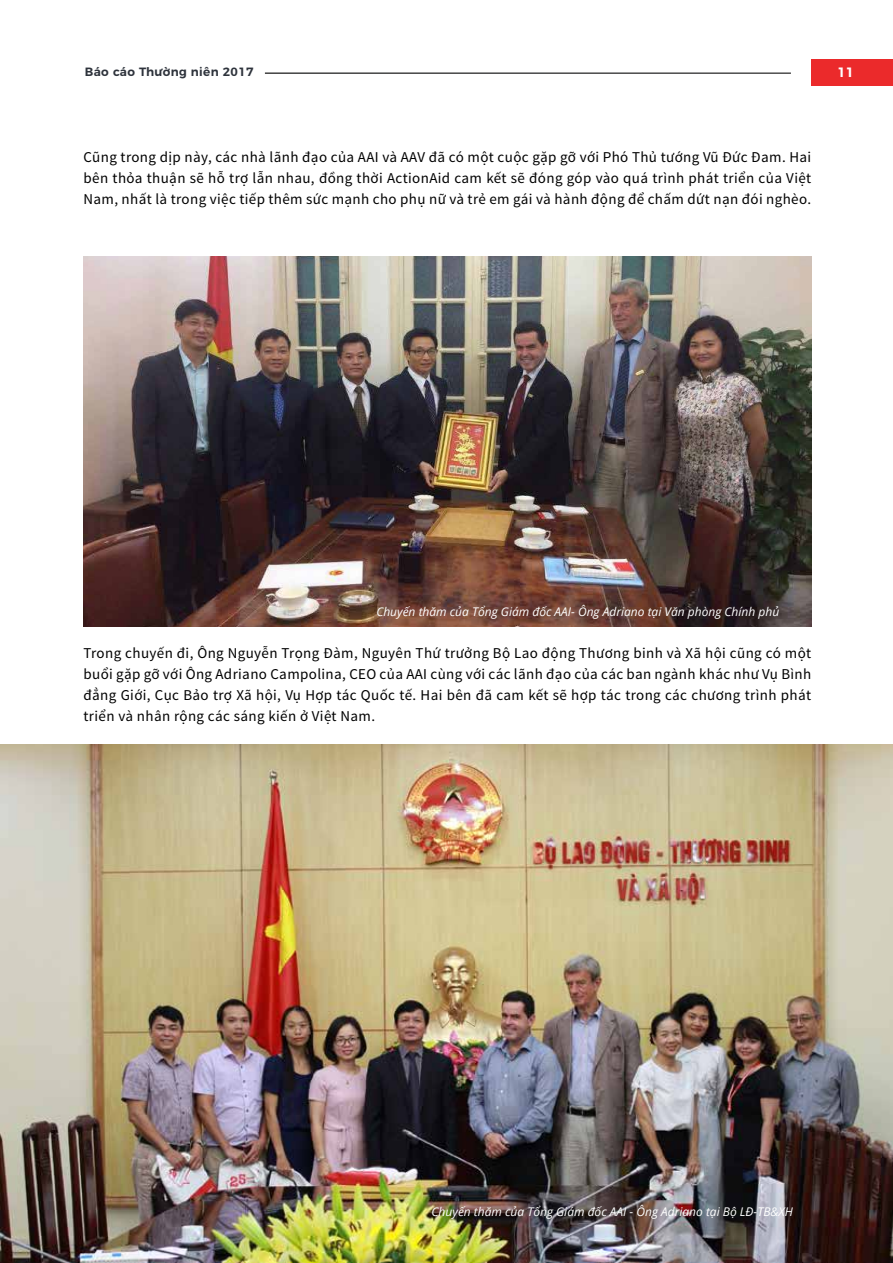
<style>
.page{position:relative;width:893px;height:1263px;background:#fff}
.page>*{position:absolute;margin:0;border:0;box-sizing:border-box;transform-origin:0 0}
.t1{font:15px/21px "Source Sans Pro";letter-spacing:.025em;color:#000101;text-align:justify}
.t2{font:600 13.5px "Montserrat";color:#fff}
.t3{font:italic 12px "Open Sans";color:#fff}
.t4{font:600 12px "Montserrat";letter-spacing:.025em;color:#2e333c}
</style>
<div class="page">
<div style="left:811px;top:59px;width:82px;height:26px;background:#eb2a2b"></div>
<img style="left:84px;top:256px;width:727px;height:370px">
<img style="left:0;top:744px;width:893px;height:519px">
<p class="t4" style="left:85px;top:62px;width:170px">Báo cáo Thường niên 2017</p>
<p class="t2" style="left:837px;top:61px;width:18px">11</p>
<p class="t1" style="left:84px;top:147px;width:729px">Cũng trong dịp này, các nhà lãnh đạo của AAI và AAV đã có một cuộc gặp gỡ với Phó Thủ tướng Vũ Đức Đam. Hai bên thỏa thuận sẽ hỗ trợ lẫn nhau, đồng thời ActionAid cam kết sẽ đóng góp vào quá trình phát triển của Việt Nam, nhất là trong việc tiếp thêm sức mạnh cho phụ nữ và trẻ em gái và hành động để chấm dứt nạn đói nghèo.</p>
<p class="t3" style="left:376px;top:603px;width:404px">Chuyến thăm của Tổng Giám đốc AAI- Ông Adriano tại Văn phòng Chính phủ</p>
<p class="t1" style="left:84px;top:642px;width:729px">Trong chuyến đi, Ông Nguyễn Trọng Đàm, Nguyên Thứ trưởng Bộ Lao động Thương binh và Xã hội cũng có một buổi gặp gỡ với Ông Adriano Campolina, CEO của AAI cùng với các lãnh đạo của các ban ngành khác như Vụ Bình đẳng Giới, Cục Bảo trợ Xã hội, Vụ Hợp tác Quốc tế. Hai bên đã cam kết sẽ hợp tác trong các chương trình phát triển và nhân rộng các sáng kiến ở Việt Nam.</p>
<p class="t3" style="left:432px;top:1204px;width:363px">Chuyến thăm của Tổng Giám đốc AAI - Ông Adriano tại Bộ LĐ-TB&amp;XH</p>
</div>
